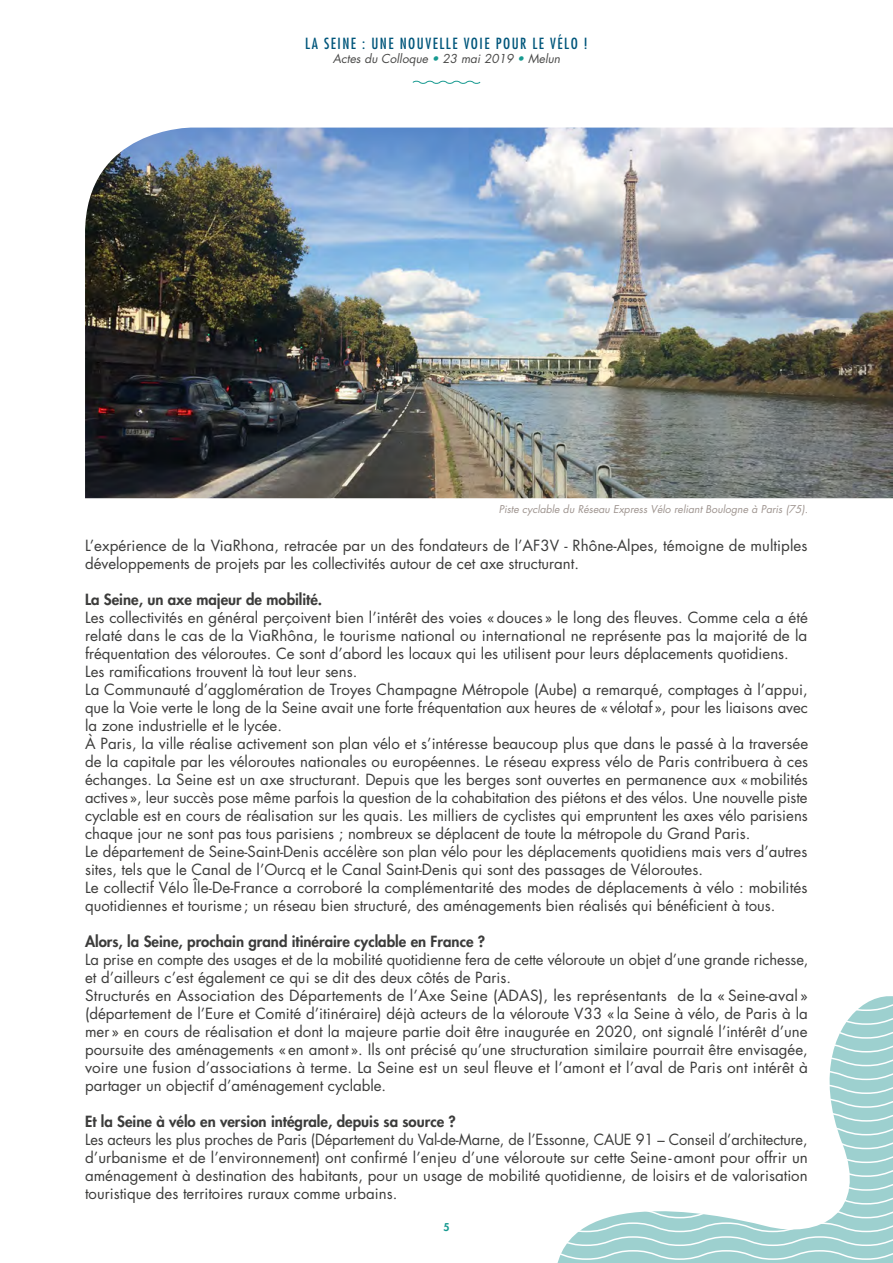
<style>
.page{position:relative;width:893px;height:1263px;background:#fff}
.page>*{position:absolute;margin:0;border:0;box-sizing:border-box;transform-origin:0 0}
.Texte_courant{font:15px/18px "Futura";color:#3c3c3b;text-align:justify}
.Texte_courant-2{font:800 15px "Futura";color:#3c3c3b}
.t1{font:condensed 15px "Futura";letter-spacing:.1em;color:#00567b}
.t2{font:italic 12px "Futura";color:#4a4a49}
.Légende{font:italic 10.5px "Futura";color:#9f9590}
.t3{font:800 10.5px "Futura";color:#179a90}
.s1{color:#179a90}
</style>
<div class="page">
<svg style="left:557px;top:996px;width:336px;height:267px"></svg>
<svg style="left:412px;top:80px;width:69px;height:4px"></svg>
<img style="left:85px;top:128px;width:808px;height:370px">
<p class="t1" style="left:305px;top:34px;width:284px">LA SEINE : UNE NOUVELLE VOIE POUR LE VÉLO !</p>
<p class="t2" style="left:333px;top:51px;width:229px">Actes du Colloque <span class="s1">•</span> 23 mai 2019 <span class="s1">•</span> Melun</p>
<p class="Légende" style="left:499px;top:502px;width:311px">Piste cyclable du Réseau Express Vélo reliant Boulogne à Paris (75).</p>
<p class="Texte_courant" style="left:85px;top:536px;width:724px">L’expérience de la ViaRhona, retracée par un des fondateurs de l’AF3V - Rhône-Alpes, témoigne de multiples développements de projets par les collectivités autour de cet axe structurant.</p>
<p class="Texte_courant-2" style="left:85px;top:590px;width:239px">La Seine, un axe majeur de mobilité.</p>
<p class="Texte_courant" style="left:85px;top:608px;width:724px">Les collectivités en général perçoivent bien l’intérêt des voies «douces » le long des fleuves. Comme cela a été relaté dans le cas de la ViaRhôna, le tourisme national ou international ne représente pas la majorité de la fréquentation des véloroutes. Ce sont d’abord les locaux qui les utilisent pour leurs déplacements quotidiens.</p>
<p class="Texte_courant" style="left:85px;top:662px;width:271px">Les ramifications trouvent là tout leur sens.</p>
<p class="Texte_courant" style="left:85px;top:680px;width:724px">La Communauté d’agglomération de Troyes Champagne Métropole (Aube) a remarqué, comptages à l’appui, que la Voie verte le long de la Seine avait une forte fréquentation aux heures de «vélotaf», pour les liaisons avec la zone industrielle et le lycée.</p>
<p class="Texte_courant" style="left:85px;top:734px;width:725px">À Paris, la ville réalise activement son plan vélo et s’intéresse beaucoup plus que dans le passé à la traversée de la capitale par les véloroutes nationales ou européennes. Le réseau express vélo de Paris contribuera à ces échanges. La Seine est un axe structurant. Depuis que les berges sont ouvertes en permanence aux «mobilités actives», leur succès pose même parfois la question de la cohabitation des piétons et des vélos. Une nouvelle piste cyclable est en cours de réalisation sur les quais. Les milliers de cyclistes qui empruntent les axes vélo parisiens chaque jour ne sont pas tous parisiens ; nombreux se déplacent de toute la métropole du Grand Paris.</p>
<p class="Texte_courant" style="left:85px;top:842px;width:724px">Le département de Seine-Saint-Denis accélère son plan vélo pour les déplacements quotidiens mais vers d’autres sites, tels que le Canal de l’Ourcq et le Canal Saint-Denis qui sont des passages de Véloroutes.</p>
<p class="Texte_courant" style="left:85px;top:878px;width:724px">Le collectif Vélo Île-De-France a corroboré la complémentarité des modes de déplacements à vélo : mobilités quotidiennes et tourisme; un réseau bien structuré, des aménagements bien réalisés qui bénéficient à tous.</p>
<p class="Texte_courant-2" style="left:85px;top:932px;width:402px">Alors, la Seine, prochain grand itinéraire cyclable en France ?</p>
<p class="Texte_courant" style="left:85px;top:950px;width:725px">La prise en compte des usages et de la mobilité quotidienne fera de cette véloroute un objet d’une grande richesse, et d’ailleurs c’est également ce qui se dit des deux côtés de Paris.</p>
<p class="Texte_courant" style="left:85px;top:986px;width:724px">Structurés en Association des Départements de l’Axe Seine (ADAS), les représentants de la « Seine-aval » (département de l’Eure et Comité d’itinéraire) déjà acteurs de la véloroute V33 « la Seine à vélo, de Paris à la mer » en cours de réalisation et dont la majeure partie doit être inaugurée en 2020, ont signalé l’intérêt d’une poursuite des aménagements «en amont ». Ils ont précisé qu’une structuration similaire pourrait être envisagée, voire une fusion d’associations à terme. La Seine est un seul fleuve et l’amont et l’aval de Paris ont intérêt à partager un objectif d’aménagement cyclable.</p>
<p class="Texte_courant-2" style="left:85px;top:1112px;width:372px">Et la Seine à vélo en version intégrale, depuis sa source ?</p>
<p class="Texte_courant" style="left:85px;top:1130px;width:724px">Les acteurs les plus proches de Paris (Département du Val-de-Marne, de l’Essonne, CAUE 91 – Conseil d’architecture, d’urbanisme et de l’environnement) ont confirmé l’enjeu d’une véloroute sur cette Seine-amont pour offrir un aménagement à destination des habitants, pour un usage de mobilité quotidienne, de loisirs et de valorisation touristique des territoires ruraux comme urbains.</p>
<p class="t3" style="left:443px;top:1220px;width:8px">5</p>
</div>
